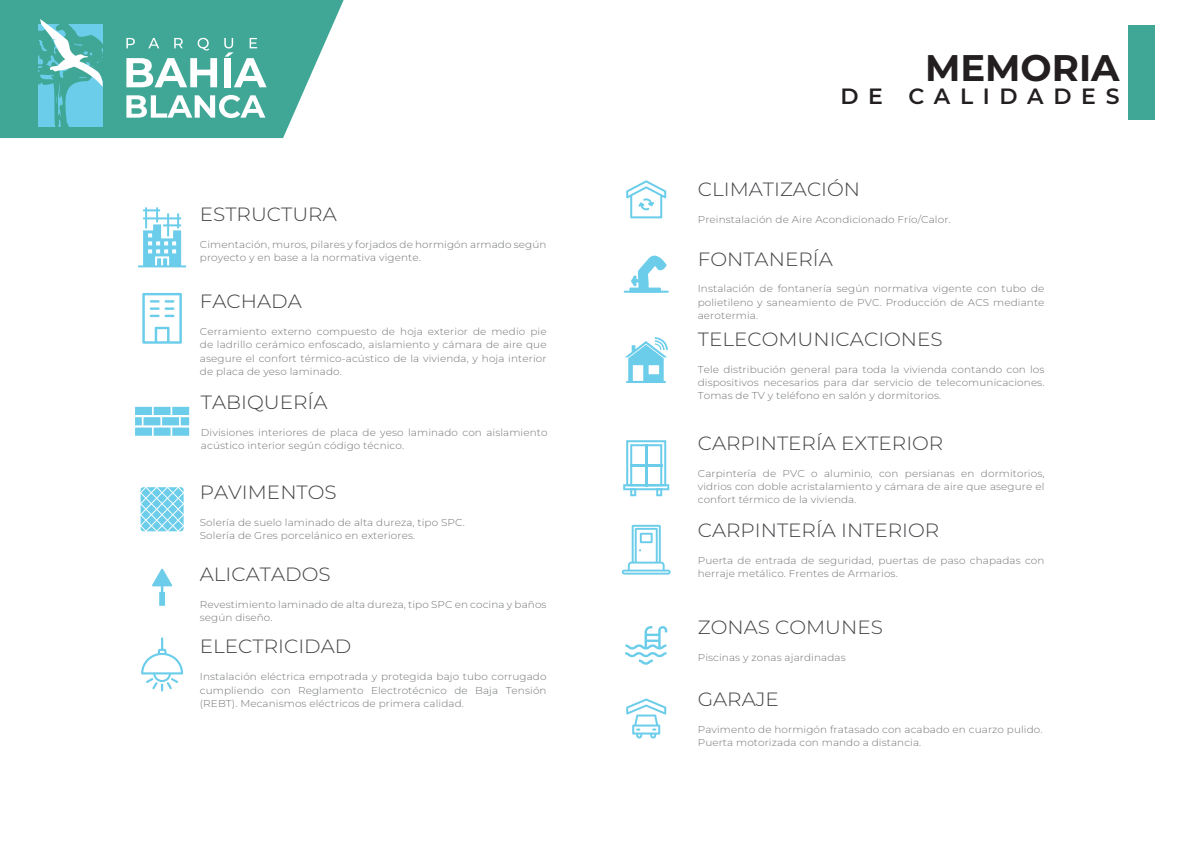
<style>
.page{position:relative;width:1191px;height:842px;background:#fff}
.page>*{position:absolute;margin:0;border:0;box-sizing:border-box;transform-origin:0 0}
.t1{font:100 37px "Montserrat";color:#231f20}
.t2{font:600 22px "Montserrat";letter-spacing:.44em;color:#231f20}
.t3{font:100 19.2px "Montserrat";color:#434347;scale:1.04 1}
.t4{font:100 10px/13.3px "Montserrat";letter-spacing:.01em;color:#727477;scale:1.04 1}
</style>
<div class="page">
<svg style="left:0;top:0;width:344px;height:138px;fill:#40a797"></svg>
<div style="left:1128px;top:26px;width:27px;height:94px;background:#40a797"></div>
<svg style="left:126px;top:38px;width:9px;height:10px"></svg>
<svg style="left:148px;top:38px;width:11px;height:10px"></svg>
<svg style="left:174px;top:38px;width:9px;height:10px"></svg>
<svg style="left:198px;top:38px;width:11px;height:13px"></svg>
<svg style="left:126px;top:95px;width:139px;height:23px"></svg>
<svg style="left:10px;top:19px;width:106px;height:116px;background:#58b7b3"></svg>
<svg style="left:126px;top:58px;width:91px;height:29px"></svg>
<svg style="left:224px;top:38px;width:43px;height:49px"></svg>
<div style="left:629px;top:288px;width:32px;height:5px;background:#6bcdea"></div>
<hr style="left:624px;top:291px;width:44px;height:2px;background:#6bcdea">
<svg style="left:631px;top:256px;width:35px;height:33px"></svg>
<svg style="left:622px;top:525px;width:48px;height:50px"></svg>
<svg style="left:141px;top:637px;width:42px;height:54px"></svg>
<svg style="left:625px;top:337px;width:43px;height:46px"></svg>
<svg style="left:135px;top:407px;width:54px;height:29px;background:#8bd7ee"></svg>
<svg style="left:138px;top:207px;width:48px;height:60px"></svg>
<svg style="left:152px;top:568px;width:20px;height:38px"></svg>
<svg style="left:141px;top:487px;width:43px;height:44px;background:#8fd9ee"></svg>
<svg style="left:142px;top:293px;width:40px;height:51px"></svg>
<svg style="left:626px;top:698px;width:40px;height:40px"></svg>
<svg style="left:623px;top:440px;width:46px;height:56px"></svg>
<hr style="left:630px;top:464px;width:32px;height:2px;background:#6bcdea">
<hr style="left:645px;top:444px;width:2px;height:42px;background:#6bcdea">
<svg style="left:625px;top:626px;width:42px;height:39px"></svg>
<svg style="left:626px;top:180px;width:40px;height:38px"></svg>
<h3 class="t3" style="left:200px;top:202px;width:133px">ESTRUCTURA</h3>
<p class="t4" style="left:200px;top:238px;width:335px">Cimentación, muros, pilares y forjados de hormigón armado según proyecto y en base a la normativa vigente.</p>
<h3 class="t3" style="left:200px;top:289px;width:99px">FACHADA</h3>
<p class="t4" style="left:200px;top:324px;width:335px;text-align:justify">Cerramiento externo compuesto de hoja exterior de medio pie de ladrillo cerámico enfoscado, aislamiento y cámara de aire que asegure el confort térmico-acústico de la vivienda, y hoja interior de placa de yeso laminado.</p>
<h3 class="t3" style="left:201px;top:389px;width:123px">TABIQUERÍA</h3>
<p class="t4" style="left:201px;top:425px;width:335px">Divisiones interiores de placa de yeso laminado con aislamiento acústico interior según código técnico.</p>
<h3 class="t3" style="left:200px;top:480px;width:133px">PAVIMENTOS</h3>
<p class="t4" style="left:200px;top:515px;width:256px">Solería de suelo laminado de alta dureza, tipo SPC.<br>Solería de Gres porcelánico en exteriores.</p>
<h3 class="t3" style="left:200px;top:561px;width:127px">ALICATADOS</h3>
<p class="t4" style="left:200px;top:597px;width:335px">Revestimiento laminado de alta dureza, tipo SPC en cocina y baños según diseño.</p>
<h3 class="t3" style="left:200px;top:634px;width:147px">ELECTRICIDAD</h3>
<p class="t4" style="left:200px;top:670px;width:335px;text-align:justify">Instalación eléctrica empotrada y protegida bajo tubo corrugado cumpliendo con Reglamento Electrotécnico de Baja Tensión (REBT). Mecanismos eléctricos de primera calidad.</p>
<h1 class="t1" style="left:925px;top:43px;width:196px">MEMORIA</h1>
<h2 class="t2" style="left:840px;top:80px;width:280px">DE CALIDADES</h2>
<h3 class="t3" style="left:698px;top:176px;width:158px">CLIMATIZACIÓN</h3>
<p class="t4" style="left:698px;top:212px;width:245px">Preinstalación de Aire Acondicionado Frío/Calor.</p>
<h3 class="t3" style="left:698px;top:246px;width:131px">FONTANERÍA</h3>
<p class="t4" style="left:698px;top:282px;width:335px;text-align:justify">Instalación de fontanería según normativa vigente con tubo de polietileno y saneamiento de PVC. Producción de ACS mediante aerotermia.</p>
<h3 class="t3" style="left:698px;top:326px;width:237px">TELECOMUNICACIONES</h3>
<p class="t4" style="left:698px;top:362px;width:335px;text-align:justify">Tele distribución general para toda la vivienda contando con los dispositivos necesarios para dar servicio de telecomunicaciones.<br>Tomas de TV y teléfono en salón y dormitorios.</p>
<h3 class="t3" style="left:698px;top:430px;width:238px">CARPINTERÍA EXTERIOR</h3>
<p class="t4" style="left:698px;top:466px;width:335px;text-align:justify">Carpintería de PVC o aluminio, con persianas en dormitorios, vidrios con doble acristalamiento y cámara de aire que asegure el confort térmico de la vivienda.</p>
<h3 class="t3" style="left:698px;top:517px;width:234px">CARPINTERÍA INTERIOR</h3>
<p class="t4" style="left:698px;top:553px;width:335px">Puerta de entrada de seguridad, puertas de paso chapadas con herraje metálico. Frentes de Armarios.</p>
<h3 class="t3" style="left:698px;top:614px;width:179px">ZONAS COMUNES</h3>
<p class="t4" style="left:698px;top:650px;width:144px">Piscinas y zonas ajardinadas</p>
<h3 class="t3" style="left:698px;top:686px;width:80px">GARAJE</h3>
<p class="t4" style="left:698px;top:722px;width:333px">Pavimento de hormigón fratasado con acabado en cuarzo pulido.<br>Puerta motorizada con mando a distancia.</p>
</div>
